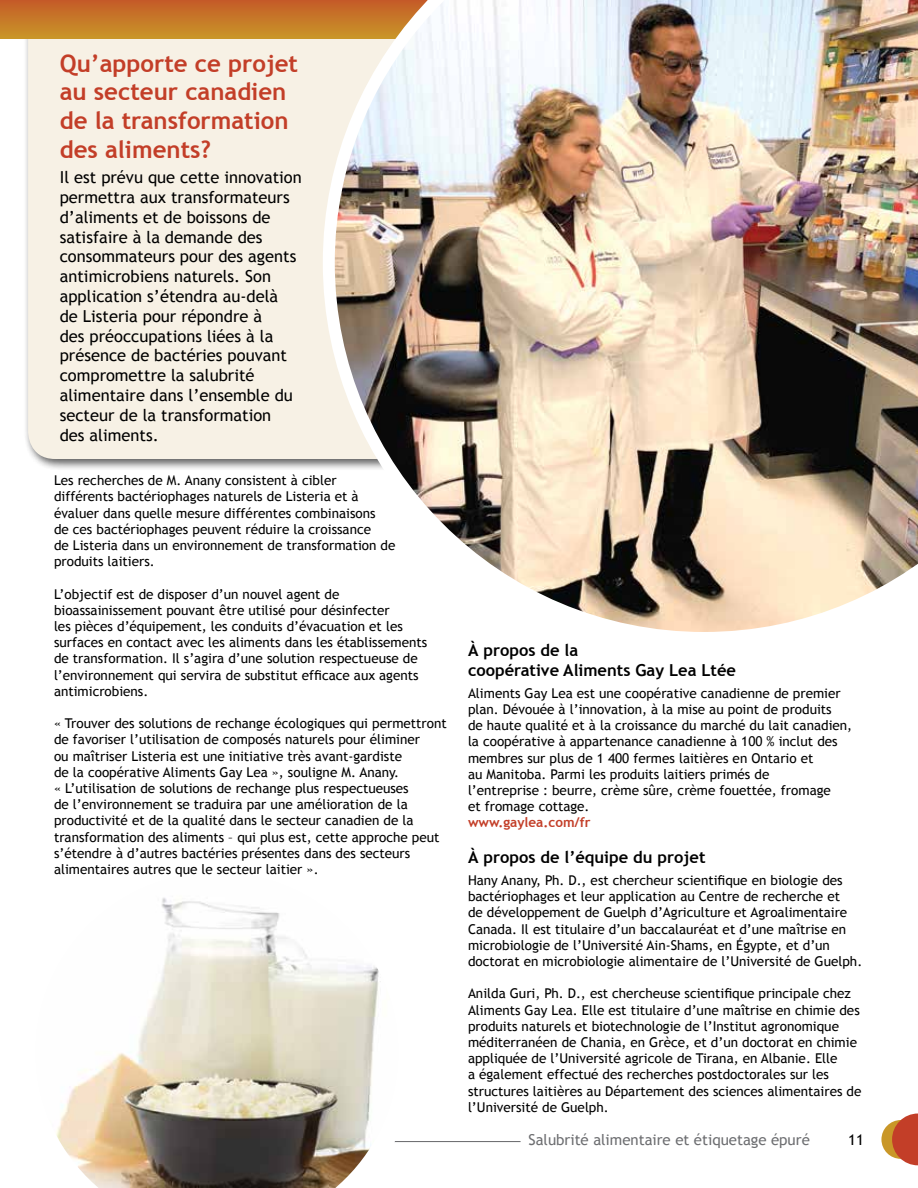
<style>
.page{position:relative;width:918px;height:1188px;background:#fff}
.page>*{position:absolute;margin:0;border:0;box-sizing:border-box;transform-origin:0 0}
.t1{font:700 24px/28.8px "Trebuchet MS";color:#c33e28}
.t2{font:16.5px/19.8px "Trebuchet MS";color:#000}
.t3{font:700 16.5px/19.8px "Trebuchet MS";color:#000}
.t4{font:15px "Trebuchet MS";color:#6d6e71}
.t5{font:15px "Trebuchet MS";color:#000}
.t6{font:13.5px/16.2px "Trebuchet MS";color:#000}
.t7{font:700 13.5px "Trebuchet MS";color:#c33e28}
</style>
<div class="page">
<svg style="left:881px;top:1114px;width:37px;height:51px"></svg>
<hr style="left:54px;top:1141px;width:467px;height:1px;background:#6d6e71">
<svg style="left:54px;top:898px;width:362px;height:290px"></svg>
<div style="left:24px;top:0;width:484px;height:471px;background:#000;opacity:.75"></div>
<div style="left:28px;top:38px;width:295px;height:421px;background:#f7f1e5"></div>
<div style="left:0;top:0;width:918px;height:38px;background:linear-gradient(to bottom,#c45b28,#c99428)"></div>
<img style="left:323px;top:0;width:595px;height:632px">
<p class="t1" style="left:60px;top:49px;width:240px">Qu’apporte ce projet au secteur canadien de la transformation des aliments?</p>
<p class="t2" style="left:60px;top:168px;width:244px">Il est prévu que cette innovation permettra aux transformateurs d’aliments et de boissons de satisfaire à la demande des consommateurs pour des agents antimicrobiens naturels. Son application s’étendra au-delà<br>de Listeria pour répondre à<br>des préoccupations liées à la présence de bactéries pouvant compromettre la salubrité alimentaire dans l’ensemble du secteur de la transformation<br>des aliments.</p>
<p class="t6" style="left:54px;top:472px;width:343px">Les recherches de M. Anany consistent à cibler différents bactériophages naturels de Listeria et à évaluer dans quelle mesure différentes combinaisons<br>de ces bactériophages peuvent réduire la croissance<br>de Listeria dans un environnement de transformation de produits laitiers.</p>
<p class="t6" style="left:54px;top:586px;width:375px">L’objectif est de disposer d’un nouvel agent de bioassainissement pouvant être utilisé pour désinfecter<br>les pièces d’équipement, les conduits d’évacuation et les surfaces en contact avec les aliments dans les établissements de transformation. Il s’agira d’une solution respectueuse de l’environnement qui servira de substitut efficace aux agents antimicrobiens.</p>
<p class="t6" style="left:54px;top:715px;width:394px">« Trouver des solutions de rechange écologiques qui permettront de favoriser l’utilisation de composés naturels pour éliminer<br>ou maîtriser Listeria est une initiative très avant-gardiste<br>de la coopérative Aliments Gay Lea », souligne M. Anany.<br>« L’utilisation de solutions de rechange plus respectueuses<br>de l’environnement se traduira par une amélioration de la productivité et de la qualité dans le secteur canadien de la transformation des aliments – qui plus est, cette approche peut s’étendre à d’autres bactéries présentes dans des secteurs alimentaires autres que le secteur laitier ».</p>
<p class="t3" style="left:468px;top:641px;width:270px">À propos de la<br>coopérative Aliments Gay Lea Ltée</p>
<p class="t6" style="left:468px;top:685px;width:386px">Aliments Gay Lea est une coopérative canadienne de premier plan. Dévouée à l’innovation, à la mise au point de produits<br>de haute qualité et à la croissance du marché du lait canadien, la coopérative à appartenance canadienne à 100 % inclut des membres sur plus de 1 400 fermes laitières en Ontario et<br>au Manitoba. Parmi les produits laitiers primés de<br>l’entreprise : beurre, crème sûre, crème fouettée, fromage<br>et fromage cottage.</p>
<p class="t7" style="left:468px;top:814px;width:124px">www.gaylea.com/fr</p>
<p class="t3" style="left:468px;top:848px;width:239px">À propos de l’équipe du projet</p>
<p class="t6" style="left:468px;top:872px;width:396px">Hany Anany, Ph. D., est chercheur scientifique en biologie des bactériophages et leur application au Centre de recherche et<br>de développement de Guelph d’Agriculture et Agroalimentaire Canada. Il est titulaire d’un baccalauréat et d’une maîtrise en microbiologie de l’Université Ain-Shams, en Égypte, et d’un doctorat en microbiologie alimentaire de l’Université de Guelph.</p>
<p class="t6" style="left:468px;top:986px;width:395px">Anilda Guri, Ph. D., est chercheuse scientifique principale chez Aliments Gay Lea. Elle est titulaire d’une maîtrise en chimie des produits naturels et biotechnologie de l’Institut agronomique méditerranéen de Chania, en Grèce, et d’un doctorat en chimie appliquée de l’Université agricole de Tirana, en Albanie. Elle<br>a également effectué des recherches postdoctorales sur les structures laitières au Département des sciences alimentaires de l’Université de Guelph.</p>
<p class="t4" style="left:529px;top:1131px;width:283px">Salubrité alimentaire et étiquetage épuré</p>
<p class="t5" style="left:848px;top:1131px;width:17px">11</p>
</div>
